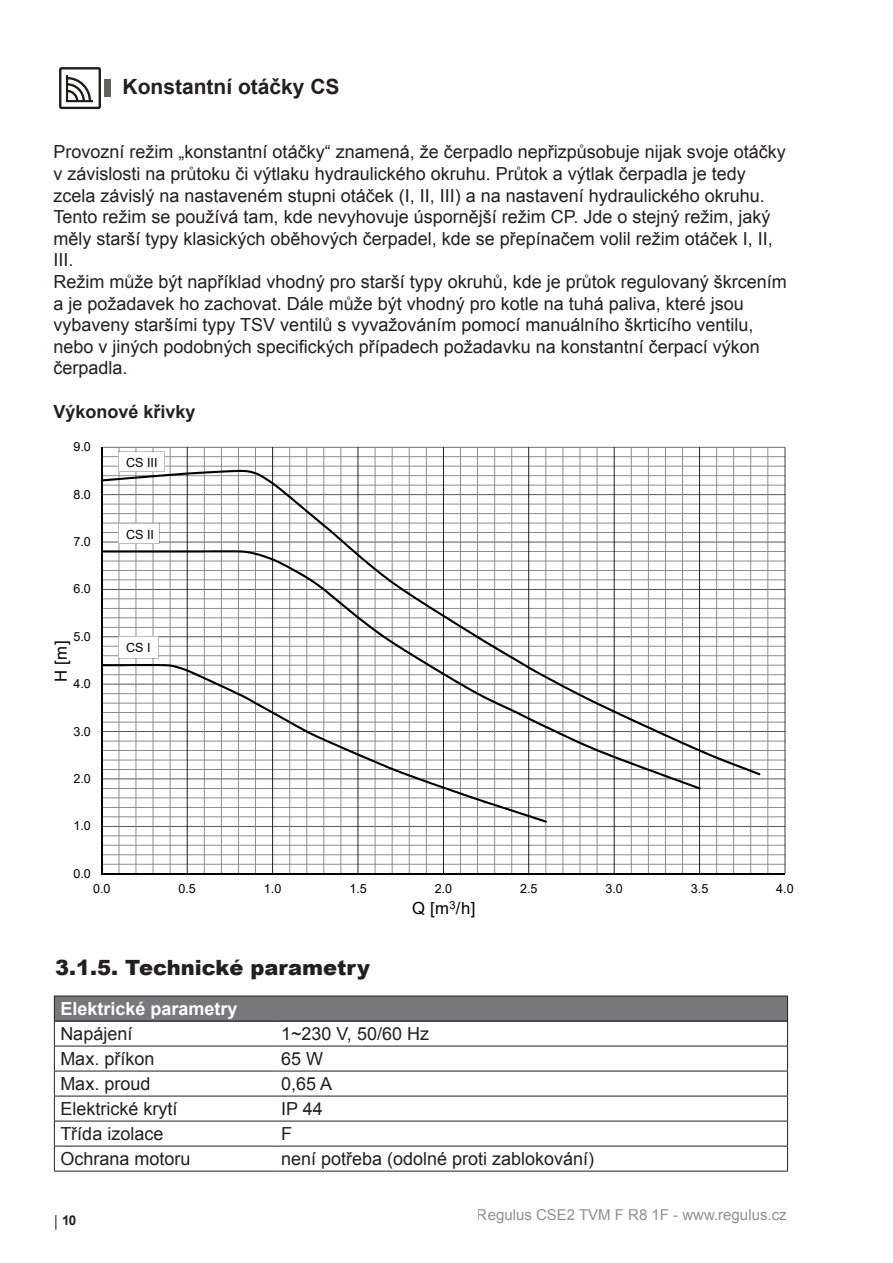
<style>
.page{position:relative;width:893px;height:1263px;background:#fff}
.page>*{position:absolute;margin:0;border:0;box-sizing:border-box;transform-origin:0 0}
.t1{font:900 21px "Arial";color:#231f20}
.t2{font:700 21px "Arial";color:#231f20}
.Text{font:18px/21.6px "Arial";color:#231f20}
.t3{font:700 18px "Arial";color:#fff}
.t4{font:700 18px "Arial";color:#231f20}
.t5{font:16.65px "Arial";color:#000}
.t6{font:15px "Arial";color:#231f20}
.t7{font:700 13.5px "Arial";color:#231f20}
.t8{font:12.6px "Arial";color:#000}
</style>
<div class="page">
<div style="left:104px;top:79px;width:7px;height:17px;background:#656463"></div>
<div style="left:59px;top:67px;width:42px;height:42px;border:2px solid #1d1e1c"></div>
<svg style="left:65px;top:75px;width:28px;height:28px"></svg>
<svg style="left:101px;top:446px;width:685px;height:429px"></svg>
<svg style="left:118px;top:452px;width:47px;height:19px"></svg>
<svg style="left:118px;top:523px;width:41px;height:20px"></svg>
<svg style="left:118px;top:636px;width:41px;height:22px"></svg>
<div style="left:54px;top:996px;width:734px;height:25px;background:#76787b"></div>
<hr style="left:54px;top:996px;width:221px;height:1px;background:#231f20">
<hr style="left:275px;top:996px;width:513px;height:1px;background:#231f20">
<hr style="left:54px;top:1021px;width:221px;height:1px;background:#231f20">
<hr style="left:275px;top:1021px;width:513px;height:1px;background:#231f20">
<hr style="left:54px;top:1046px;width:221px;height:1px;background:#231f20">
<hr style="left:275px;top:1046px;width:513px;height:1px;background:#231f20">
<hr style="left:54px;top:1071px;width:221px;height:1px;background:#231f20">
<hr style="left:275px;top:1071px;width:513px;height:1px;background:#231f20">
<hr style="left:54px;top:1096px;width:221px;height:1px;background:#231f20">
<hr style="left:275px;top:1096px;width:513px;height:1px;background:#231f20">
<hr style="left:54px;top:1121px;width:221px;height:1px;background:#231f20">
<hr style="left:275px;top:1121px;width:513px;height:1px;background:#231f20">
<hr style="left:54px;top:1146px;width:221px;height:1px;background:#231f20">
<svg style="left:54px;top:996px;width:1px;height:175px"></svg>
<hr style="left:275px;top:1146px;width:513px;height:1px;background:#231f20">
<svg style="left:787px;top:996px;width:1px;height:175px"></svg>
<hr style="left:54px;top:1171px;width:221px;height:1px;background:#231f20">
<hr style="left:275px;top:1171px;width:513px;height:1px;background:#231f20">
<p class="t2" style="left:123px;top:72px;width:219px">Konstantní otáčky CS</p>
<p class="Text" style="left:54px;top:141px;width:734px">Provozní režim „konstantní otáčky“ znamená, že čerpadlo nepřizpůsobuje nijak svoje otáčky v závislosti na průtoku či výtlaku hydraulického okruhu. Průtok a výtlak čerpadla je tedy zcela závislý na nastaveném stupni otáček (I, II, III) a na nastavení hydraulického okruhu.<br>Tento režim se používá tam, kde nevyhovuje úspornější režim CP. Jde o stejný režim, jaký měly starší typy klasických oběhových čerpadel, kde se přepínačem volil režim otáček I, II, III.</p>
<p class="Text" style="left:54px;top:271px;width:735px">Režim může být například vhodný pro starší typy okruhů, kde je průtok regulovaný škrcením a je požadavek ho zachovat. Dále může být vhodný pro kotle na tuhá paliva, které jsou vybaveny staršími typy TSV ventilů s vyvažováním pomocí manuálního škrticího ventilu, nebo v jiných podobných specifických případech požadavku na konstantní čerpací výkon čerpadla.</p>
<p class="t4" style="left:54px;top:399px;width:144px">Výkonové křivky</p>
<p class="t8" style="left:74px;top:438px;width:19px">9.0</p>
<p class="t8" style="left:74px;top:486px;width:19px">8.0</p>
<p class="t8" style="left:74px;top:533px;width:19px">7.0</p>
<p class="t8" style="left:74px;top:580px;width:19px">6.0</p>
<p class="t8" style="left:74px;top:628px;width:19px">5.0</p>
<p class="t5" style="left:50px;top:682px;width:43px;rotate:-90deg">H [m]</p>
<p class="t8" style="left:74px;top:675px;width:19px">4.0</p>
<p class="t8" style="left:74px;top:722px;width:19px">3.0</p>
<p class="t8" style="left:74px;top:770px;width:19px">2.0</p>
<p class="t8" style="left:74px;top:817px;width:19px">1.0</p>
<p class="t8" style="left:74px;top:865px;width:19px">0.0</p>
<p class="t8" style="left:126px;top:454px;width:33px">CS III</p>
<p class="t8" style="left:126px;top:526px;width:30px">CS II</p>
<p class="t8" style="left:126px;top:639px;width:26px">CS I</p>
<p class="t8" style="left:93px;top:880px;width:19px">0.0</p>
<p class="t8" style="left:178px;top:880px;width:19px">0.5</p>
<p class="t8" style="left:264px;top:880px;width:19px">1.0</p>
<p class="t8" style="left:349px;top:880px;width:19px">1.5</p>
<p class="t8" style="left:435px;top:880px;width:19px">2.0</p>
<p class="t8" style="left:520px;top:880px;width:19px">2.5</p>
<p class="t8" style="left:605px;top:880px;width:19px">3.0</p>
<p class="t8" style="left:691px;top:880px;width:19px">3.5</p>
<p class="t8" style="left:776px;top:880px;width:19px">4.0</p>
<p class="t5" style="left:412px;top:897px;width:65px">Q [m<sup>3</sup>/h]</p>
<p class="t1" style="left:55px;top:952px;width:316px">3.1.5. Technické parametry</p>
<p class="t3" style="left:60px;top:997px;width:179px">Elektrické parametry</p>
<p class="Text" style="left:60px;top:1023px;width:74px">Napájení</p>
<p class="Text" style="left:281px;top:1023px;width:149px">1~230 V, 50/60 Hz</p>
<p class="Text" style="left:60px;top:1048px;width:96px">Max. příkon</p>
<p class="Text" style="left:281px;top:1048px;width:44px">65 W</p>
<p class="Text" style="left:60px;top:1073px;width:92px">Max. proud</p>
<p class="Text" style="left:281px;top:1073px;width:53px">0,65 A</p>
<p class="Text" style="left:60px;top:1098px;width:119px">Elektrické krytí</p>
<p class="Text" style="left:281px;top:1098px;width:43px">IP 44</p>
<p class="Text" style="left:60px;top:1123px;width:105px">Třída izolace</p>
<p class="Text" style="left:281px;top:1123px;width:12px">F</p>
<p class="Text" style="left:60px;top:1148px;width:132px">Ochrana motoru</p>
<p class="Text" style="left:281px;top:1148px;width:315px">není potřeba (odolné proti zablokování)</p>
<p class="t7" style="left:53px;top:1211px;width:25px"><sub>│</sub>10</p>
<p class="t6" style="left:477px;top:1205px;width:311px">Regulus CSE2 TVM F R8 1F - www.regulus.cz</p>
</div>
